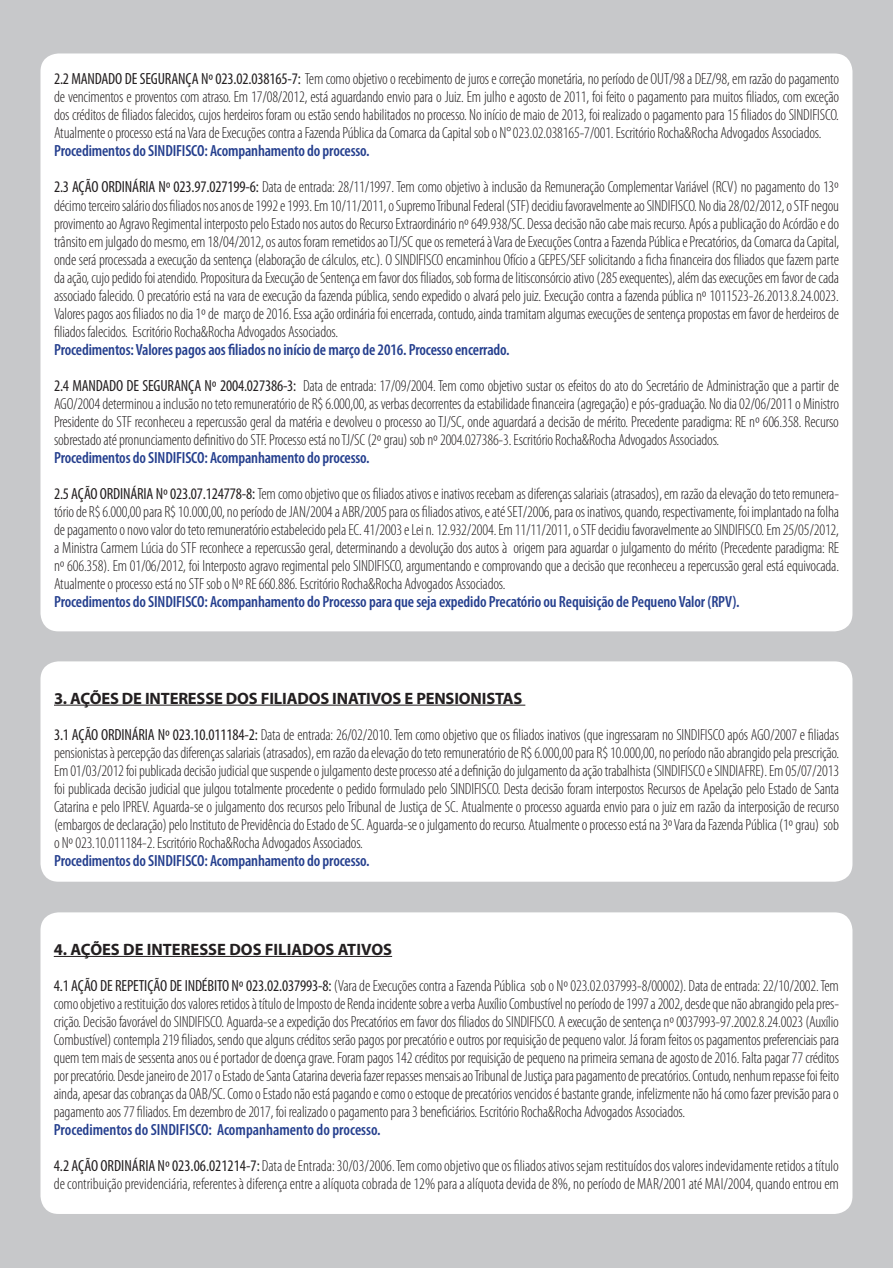
<style>
.page{position:relative;width:893px;height:1268px;background:#fff}
.page>*{position:absolute;margin:0;border:0;box-sizing:border-box;transform-origin:0 0}
.t1{font:700 16.5px "Myriad Pro";letter-spacing:-.01em;color:#231f20}
.t2{font:300 condensed 16.2px/18px "Myriad Pro";letter-spacing:-.01em;color:#231f20;text-align:justify}
.t3{font:600 condensed 16.2px "Myriad Pro";letter-spacing:-.01em;color:#253f8e}
.s1{font-weight:400}
</style>
<div class="page">
<div style="left:0;top:0;width:893px;height:1267px;background:#c7c8ca"></div>
<div style="left:40px;top:661px;width:812px;height:220px;background:#fff;border-radius:18px"></div>
<div style="left:40px;top:912px;width:812px;height:301px;background:#fff;border-radius:18px"></div>
<hr style="left:54px;top:955px;width:338px;height:1px;background:#231f20">
<hr style="left:54px;top:704px;width:471px;height:1px;background:#231f20">
<div style="left:40px;top:53px;width:812px;height:578px;background:#fff;border-radius:18px"></div>
<p class="t2" style="left:54px;top:70px;width:787px"><span class="s1">2.2 MANDADO DE SEGURANÇA Nº 023.02.038165-7:</span> Tem como objetivo o recebimento de juros e correção monetária, no período de OUT/98 a DEZ/98, em razão do pagamento de vencimentos e proventos com atraso. Em 17/08/2012, está aguardando envio para o Juiz. Em julho e agosto de 2011, foi feito o pagamento para muitos filiados, com exceção dos créditos de filiados falecidos, cujos herdeiros foram ou estão sendo habilitados no processo. No início de maio de 2013, foi realizado o pagamento para 15 filiados do SINDIFISCO.<br>Atualmente o processo está na Vara de Execuções contra a Fazenda Pública da Comarca da Capital sob o N° 023.02.038165-7/001. Escritório Rocha&amp;Rocha Advogados Associados.</p>
<p class="t3" style="left:54px;top:141px;width:317px">Procedimentos do SINDIFISCO: Acompanhamento do processo.</p>
<p class="t2" style="left:54px;top:178px;width:787px"><span class="s1">2.3 AÇÃO ORDINÁRIA Nº 023.97.027199-6:</span> Data de entrada: 28/11/1997. Tem como objetivo à inclusão da Remuneração Complementar Variável (RCV) no pagamento do 13º décimo terceiro salário dos filiados nos anos de 1992 e 1993. Em 10/11/2011, o Supremo Tribunal Federal (STF) decidiu favoravelmente ao SINDIFISCO. No dia 28/02/2012, o STF negou provimento ao Agravo Regimental interposto pelo Estado nos autos do Recurso Extraordinário nº 649.938/SC. Dessa decisão não cabe mais recurso. Após a publicação do Acórdão e do trânsito em julgado do mesmo, em 18/04/2012, os autos foram remetidos ao TJ/SC que os remeterá à Vara de Execuções Contra a Fazenda Pública e Precatórios, da Comarca da Capital, onde será processada a execução da sentença (elaboração de cálculos, etc.). O SINDIFISCO encaminhou Ofício a GEPES/SEF solicitando a ficha financeira dos filiados que fazem parte da ação, cujo pedido foi atendido. Propositura da Execução de Sentença em favor dos filiados, sob forma de litisconsórcio ativo (285 exequentes), além das execuções em favor de cada associado falecido. O precatório está na vara de execução da fazenda pública, sendo expedido o alvará pelo juiz. Execução contra a fazenda pública nº 1011523-26.2013.8.24.0023.<br>Valores pagos aos filiados no dia 1º de março de 2016. Essa ação ordinária foi encerrada, contudo, ainda tramitam algumas execuções de sentença propostas em favor de herdeiros de filiados falecidos. Escritório Rocha&amp;Rocha Advogados Associados.</p>
<p class="t3" style="left:54px;top:339px;width:457px">Procedimentos: Valores pagos aos filiados no início de março de 2016. Processo encerrado.</p>
<p class="t2" style="left:54px;top:376px;width:786px"><span class="s1">2.4 MANDADO DE SEGURANÇA Nº 2004.027386-3:</span> Data de entrada: 17/09/2004. Tem como objetivo sustar os efeitos do ato do Secretário de Administração que a partir de AGO/2004 determinou a inclusão no teto remuneratório de R$ 6.000,00, as verbas decorrentes da estabilidade financeira (agregação) e pós-graduação. No dia 02/06/2011 o Ministro Presidente do STF reconheceu a repercussão geral da matéria e devolveu o processo ao TJ/SC, onde aguardará a decisão de mérito. Precedente paradigma: RE nº 606.358. Recurso sobrestado até pronunciamento definitivo do STF. Processo está no TJ/SC (2º grau) sob nº 2004.027386-3. Escritório Rocha&amp;Rocha Advogados Associados.</p>
<p class="t3" style="left:54px;top:447px;width:317px">Procedimentos do SINDIFISCO: Acompanhamento do processo.</p>
<p class="t2" style="left:54px;top:484px;width:787px"><span class="s1">2.5 AÇÃO ORDINÁRIA Nº 023.07.124778-8:</span> Tem como objetivo que os filiados ativos e inativos recebam as diferenças salariais (atrasados), em razão da elevação do teto remunera&shy;tório de R$ 6.000,00 para R$ 10.000,00, no período de JAN/2004 a ABR/2005 para os filiados ativos, e até SET/2006, para os inativos, quando, respectivamente, foi implantado na folha de pagamento o novo valor do teto remuneratório estabelecido pela EC. 41/2003 e Lei n. 12.932/2004. Em 11/11/2011, o STF decidiu favoravelmente ao SINDIFISCO. Em 25/05/2012, a Ministra Carmem Lúcia do STF reconhece a repercussão geral, determinando a devolução dos autos à origem para aguardar o julgamento do mérito (Precedente paradigma: RE nº 606.358). Em 01/06/2012, foi Interposto agravo regimental pelo SINDIFISCO, argumentando e comprovando que a decisão que reconheceu a repercussão geral está equivocada.<br>Atualmente o processo está no STF sob o Nº RE 660.886. Escritório Rocha&amp;Rocha Advogados Associados.</p>
<p class="t3" style="left:54px;top:591px;width:687px">Procedimentos do SINDIFISCO: Acompanhamento do Processo para que seja expedido Precatório ou Requisição de Pequeno Valor (RPV).</p>
<p class="t1" style="left:54px;top:687px;width:470px">3. AÇÕES DE INTERESSE DOS FILIADOS INATIVOS E PENSIONISTAS</p>
<p class="t2" style="left:54px;top:725px;width:787px"><span class="s1">3.1 AÇÃO ORDINÁRIA Nº 023.10.011184-2:</span> Data de entrada: 26/02/2010. Tem como objetivo que os filiados inativos (que ingressaram no SINDIFISCO após AGO/2007 e filiadas pensionistas à percepção das diferenças salariais (atrasados), em razão da elevação do teto remuneratório de R$ 6.000,00 para R$ 10.000,00, no período não abrangido pela prescrição.<br>Em 01/03/2012 foi publicada decisão judicial que suspende o julgamento deste processo até a definição do julgamento da ação trabalhista (SINDIFISCO e SINDIAFRE). Em 05/07/2013 foi publicada decisão judicial que julgou totalmente procedente o pedido formulado pelo SINDIFISCO. Desta decisão foram interpostos Recursos de Apelação pelo Estado de Santa Catarina e pelo IPREV. Aguarda-se o julgamento dos recursos pelo Tribunal de Justiça de SC. Atualmente o processo aguarda envio para o juiz em razão da interposição de recurso (embargos de declaração) pelo Instituto de Previdência do Estado de SC. Aguarda-se o julgamento do recurso. Atualmente o processo está na 3º Vara da Fazenda Pública (1º grau) sob o Nº 023.10.011184-2. Escritório Rocha&amp;Rocha Advogados Associados.</p>
<p class="t3" style="left:54px;top:850px;width:317px">Procedimentos do SINDIFISCO: Acompanhamento do processo.</p>
<p class="t1" style="left:54px;top:938px;width:340px">4. AÇÕES DE INTERESSE DOS FILIADOS ATIVOS</p>
<p class="t2" style="left:54px;top:976px;width:787px"><span class="s1">4.1 AÇÃO DE REPETIÇÃO DE INDÉBITO Nº 023.02.037993-8:</span> (Vara de Execuções contra a Fazenda Pública sob o Nº 023.02.037993-8/00002). Data de entrada: 22/10/2002. Tem como objetivo a restituição dos valores retidos à título de Imposto de Renda incidente sobre a verba Auxílio Combustível no período de 1997 a 2002, desde que não abrangido pela pres&shy;crição. Decisão favorável do SINDIFISCO. Aguarda-se a expedição dos Precatórios em favor dos filiados do SINDIFISCO. A execução de sentença nº 0037993-97.2002.8.24.0023 (Auxílio Combustível) contempla 219 filiados, sendo que alguns créditos serão pagos por precatório e outros por requisição de pequeno valor. Já foram feitos os pagamentos preferenciais para quem tem mais de sessenta anos ou é portador de doença grave. Foram pagos 142 créditos por requisição de pequeno na primeira semana de agosto de 2016. Falta pagar 77 créditos por precatório. Desde janeiro de 2017 o Estado de Santa Catarina deveria fazer repasses mensais ao Tribunal de Justiça para pagamento de precatórios. Contudo, nenhum repasse foi feito ainda, apesar das cobranças da OAB/SC. Como o Estado não está pagando e como o estoque de precatórios vencidos é bastante grande, infelizmente não há como fazer previsão para o pagamento aos 77 filiados. Em dezembro de 2017, foi realizado o pagamento para 3 beneficiários. Escritório Rocha&amp;Rocha Advogados Associados.</p>
<p class="t3" style="left:54px;top:1119px;width:328px">Procedimentos do SINDIFISCO: Acompanhamento do processo.</p>
<p class="t2" style="left:54px;top:1156px;width:787px"><span class="s1">4.2 AÇÃO ORDINÁRIA Nº 023.06.021214-7:</span> Data de Entrada: 30/03/2006. Tem como objetivo que os filiados ativos sejam restituídos dos valores indevidamente retidos a título de contribuição previdenciária, referentes à diferença entre a alíquota cobrada de 12% para a alíquota devida de 8%, no período de MAR/2001 até MAI/2004, quando entrou em</p>
</div>
